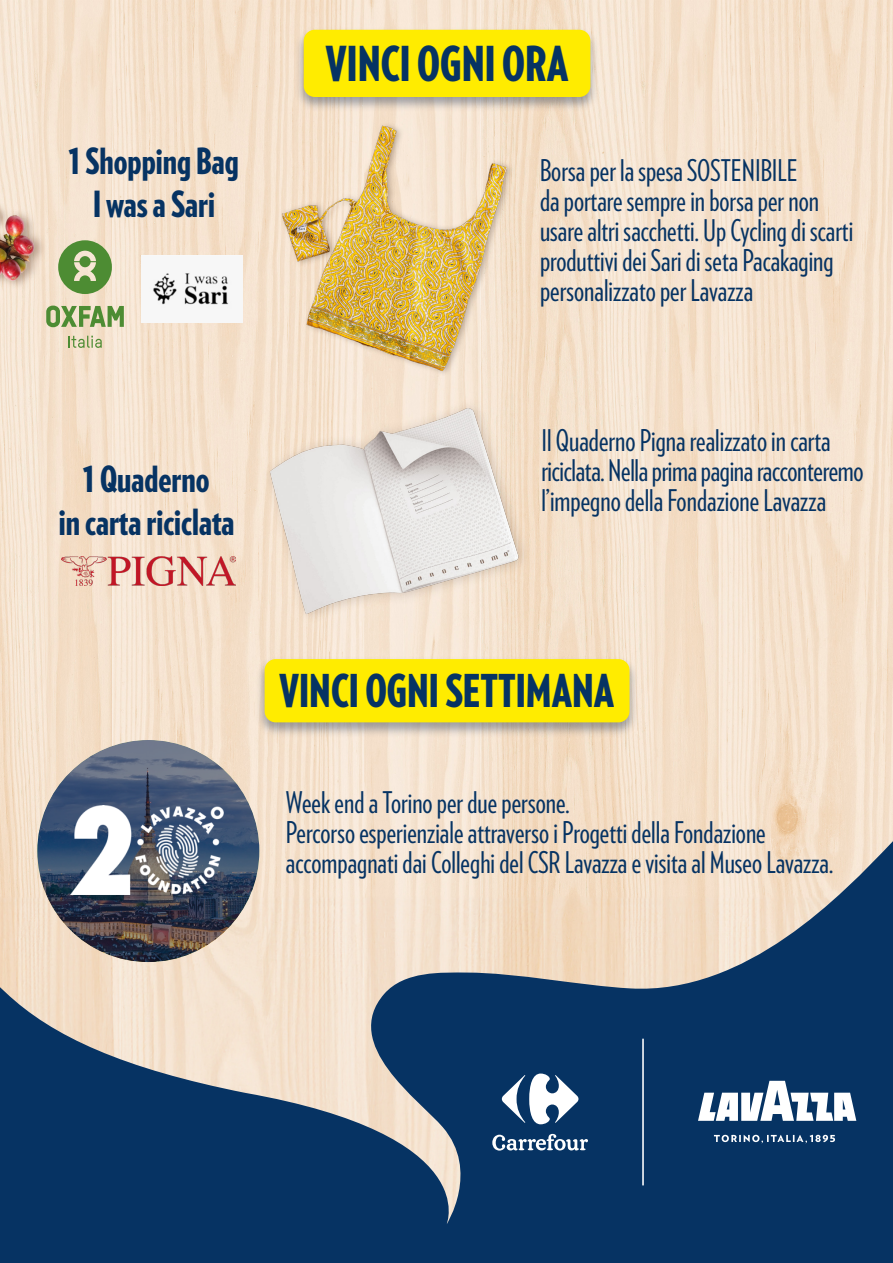
<style>
.page{position:relative;width:893px;height:1263px;background:#fff}
.page>*{position:absolute;margin:0;border:0;box-sizing:border-box;transform-origin:0 0}
.t1{font:900 48px "Verlag Compressed";color:#063363}
.t2{font:900 45.15px "Verlag Compressed";color:#063363}
.t3{font:900 36px/43.2px "Verlag Compressed";color:#063363;text-align:center}
.t4{font:29.85px/29.8px "Verlag Compressed";color:#063363}
</style>
<div class="page">
<img style="left:0;top:0;width:893px;height:841px">
<svg style="left:0;top:841px;width:893px;height:422px;background:#62768b"></svg>
<img style="left:292px;top:24px;width:311px;height:92px">
<div style="left:304px;top:30px;width:286px;height:67px;background:#ffec00;border-radius:11px"></div>
<img style="left:253px;top:654px;width:389px;height:88px">
<div style="left:265px;top:659px;width:364px;height:63px;background:#ffec00;border-radius:11px"></div>
<svg style="left:68px;top:336px;width:34px;height:12px"></svg>
<svg style="left:58px;top:240px;width:54px;height:54px;background:#89ab6b"></svg>
<svg style="left:46px;top:306px;width:78px;height:21px;background:#93af73"></svg>
<img style="left:61px;top:556px;width:175px;height:30px">
<img style="left:279px;top:121px;width:236px;height:255px">
<img style="left:141px;top:255px;width:102px;height:68px">
<img style="left:263px;top:400px;width:267px;height:224px">
<svg style="left:37px;top:740px;width:222px;height:222px;background:#444e63"></svg>
<img style="left:71px;top:806px;width:152px;height:88px">
<svg style="left:502px;top:1073px;width:76px;height:51px"></svg>
<svg style="left:492px;top:1134px;width:96px;height:16px"></svg>
<svg style="left:714px;top:1135px;width:121px;height:8px"></svg>
<svg style="left:698px;top:1081px;width:158px;height:40px"></svg>
<hr style="left:642px;top:1039px;width:2px;height:146px;background:#fff">
<p class="t3" style="left:69px;top:138px;width:171px">1 Shopping Bag<br>I was a Sari</p>
<p class="t3" style="left:59px;top:456px;width:177px">1 Quaderno<br>in carta riciclata</p>
<h1 class="t1" style="left:325px;top:28px;width:245px">VINCI OGNI ORA</h1>
<p class="t4" style="left:540px;top:155px;width:315px">Borsa per la spesa SOSTENIBILE<br>da portare sempre in borsa per non usare altri sacchetti. Up Cycling di scarti produttivi dei Sari di seta Pacakaging personalizzato per Lavazza</p>
<p class="t4" style="left:541px;top:424px;width:324px">Il Quaderno Pigna realizzato in carta riciclata. Nella prima pagina racconteremo l’impegno della Fondazione Lavazza</p>
<h2 class="t2" style="left:279px;top:657px;width:337px">VINCI OGNI SETTIMANA</h2>
<p class="t4" style="left:286px;top:787px;width:549px">Week end a Torino per due persone.<br>Percorso esperienziale attraverso i Progetti della Fondazione accompagnati dai Colleghi del CSR Lavazza e visita al Museo Lavazza.</p>
</div>
